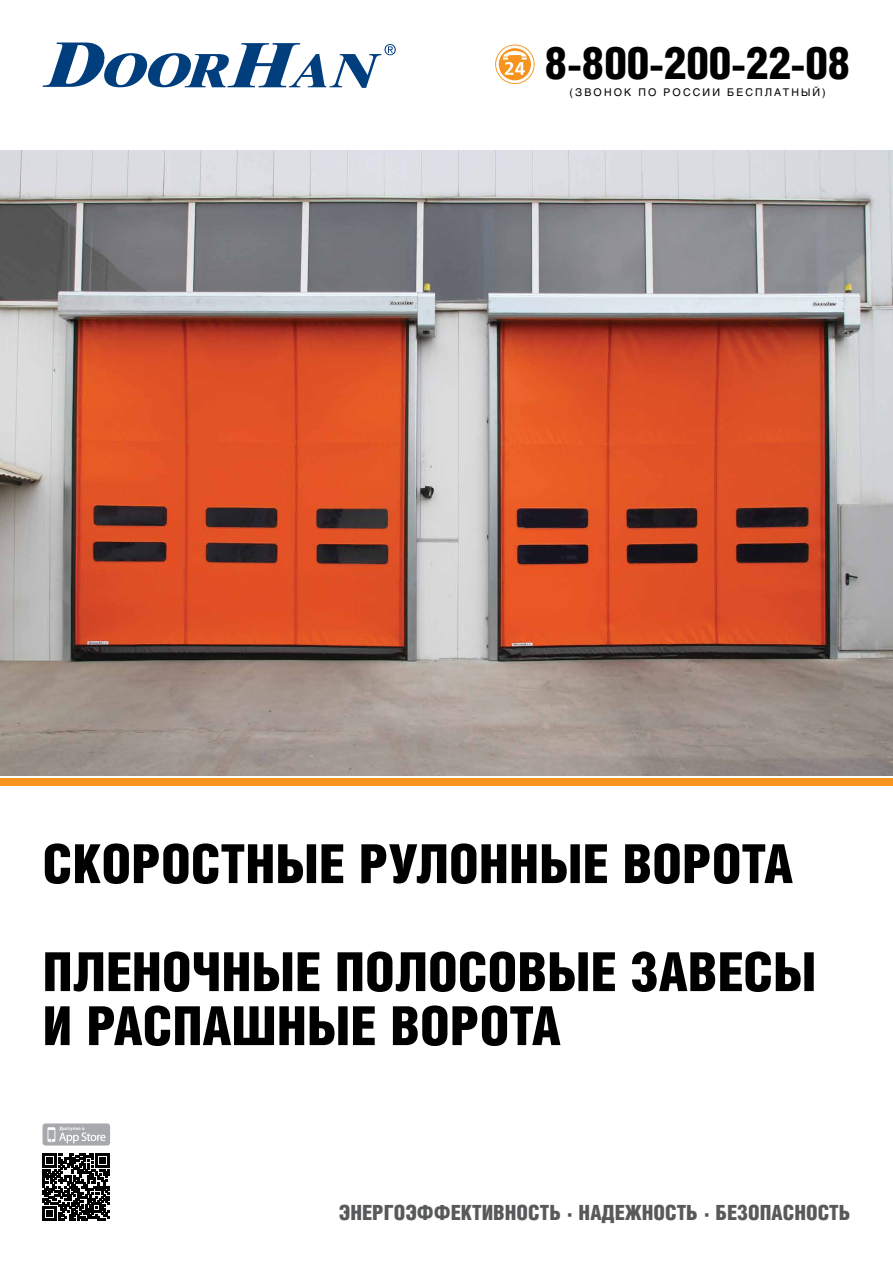
<style>
.page{position:relative;width:893px;height:1263px;background:#fff}
.page>*{position:absolute;margin:0;border:0;box-sizing:border-box;transform-origin:0 0}
.t1{font:900 54px/108px "Helios Cond";color:#000}
.t2{font:900 45px "Helios Cond";color:#000}
.t3{font:900 21px "Helios Cond";color:#58595b}
.t4{font:10.5px "Helios";letter-spacing:.2em;color:#000}
.t5{font:700 4.5px "Helios C";color:#fffdfe}
</style>
<div class="page">
<img style="left:0;top:151px;width:893px;height:625px">
<div style="left:0;top:778px;width:893px;height:7px;background:#f7941e"></div>
<svg style="left:495px;top:45px;width:40px;height:39px"></svg>
<svg style="left:43px;top:43px;width:353px;height:45px"></svg>
<svg style="left:43px;top:1153px;width:67px;height:67px"></svg>
<div style="left:43px;top:1123px;width:67px;height:22px;background:#a7a9ac;border-radius:3px"></div>
<svg style="left:47px;top:1127px;width:59px;height:16px"></svg>
<p class="t2" style="left:545px;top:38px;width:307px">8-800-200-22-08</p>
<p class="t4" style="left:569px;top:86px;width:258px">(Звонок по россии бесплатный)</p>
<p class="t1" style="left:43px;top:809px;width:775px">скоростные рулонные ворота пленочные полосовые завесы</p>
<p class="t1" style="left:43px;top:971px;width:520px">и распашные ворота</p>
<p class="t5" style="left:59px;top:1126px;width:27px">Доступно в</p>
<p class="t3" style="left:339px;top:1200px;width:513px">энергоэффективность · надежность · безопасность</p>
</div>
